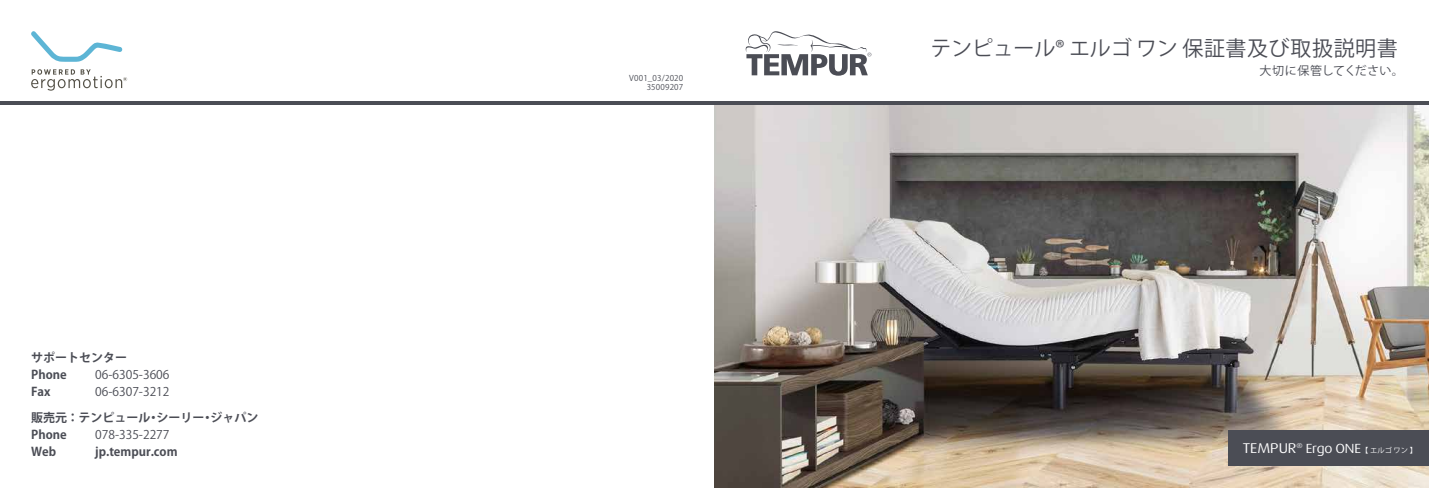
<style>
.page{position:relative;width:1429px;height:488px;background:#fff}
.page>*{position:absolute;margin:0;border:0;box-sizing:border-box;transform-origin:0 0}
.t1{font:21px "Koz Go Pro";letter-spacing:.03em;color:#4b4d55}
.t2{font:expanded 13.3px "Dax Pro";letter-spacing:-.01em;color:#fff}
.t3{font:700 12px/17px "Koz Go Pro";color:#4b4d55}
.t4{font:12px "Koz Go Pro";color:#4b4d55}
.t5{font:12px "Koz Go Pro";letter-spacing:.02em;color:#4b4d55}
.t6{font:8px/9.6px "Koz Go Pro";letter-spacing:.025em;color:#4b4d55;text-align:right}
.s1{font-size:14.1px}
.s2{font-family:"Koz Go Pr 6 N";font-stretch:normal;font-size:7.3px}
</style>
<div class="page">
<img style="left:714px;top:105px;width:715px;height:383px">
<svg style="left:746px;top:31px;width:125px;height:45px"></svg>
<div style="left:1228px;top:430px;width:201px;height:35px;background:#4b4d55"></div>
<hr style="left:0;top:102px;width:1429px;height:3px;background:#4b4d55">
<svg style="left:31px;top:31px;width:92px;height:31px"></svg>
<svg style="left:31px;top:69px;width:96px;height:22px"></svg>
<p class="t3" style="left:31px;top:350px;width:97px">サポートセンター<br>Phone</p>
<p class="t4" style="left:95px;top:367px;width:76px">06-6305-3606</p>
<p class="t3" style="left:31px;top:384px;width:21px">Fax</p>
<p class="t4" style="left:95px;top:384px;width:76px">06-6307-3212</p>
<p class="t3" style="left:31px;top:410px;width:229px">販売元 ： テンピュール・シーリー・ジャパン<br>Phone</p>
<p class="t4" style="left:95px;top:427px;width:76px">078-335-2277</p>
<p class="t3" style="left:31px;top:444px;width:27px">Web</p>
<p class="t3" style="left:95px;top:444px;width:84px">jp.tempur.com</p>
<p class="t6" style="left:629px;top:73px;width:56px">V001_03/2020<br>35009207</p>
<h1 class="t1" style="left:930px;top:35px;width:469px">テンピュール® エルゴ ワン 保証書及び取扱説明書</h1>
<p class="t5" style="left:1259px;top:63px;width:146px">大切に保管してください。</p>
<p class="t2" style="left:1243px;top:439px;width:176px"><span class="s1">TEMPUR</span><sup>®</sup> Ergo ONE<span class="s2">【 エルゴ ワン 】</span></p>
</div>
